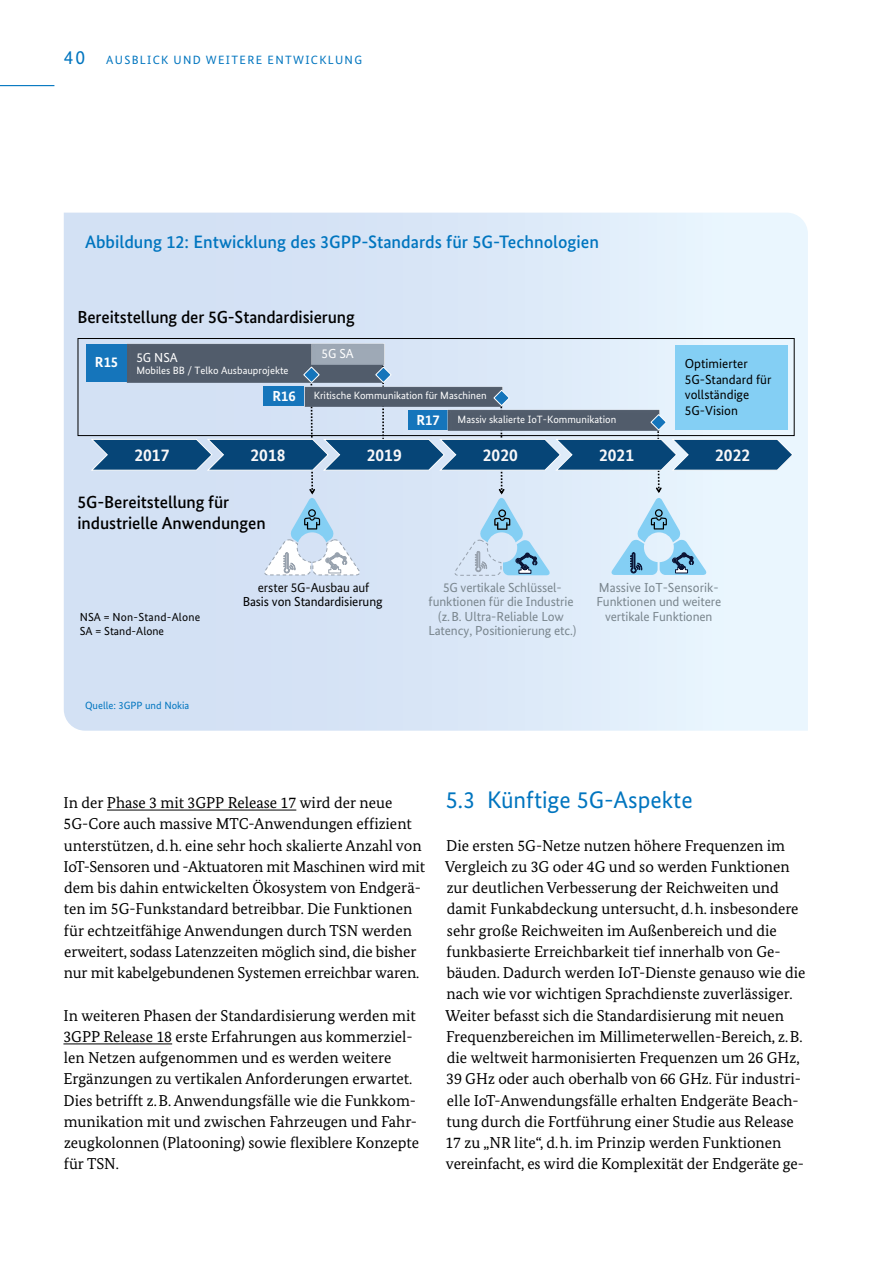
<style>
.page{position:relative;width:893px;height:1263px;background:#fff}
.page>*{position:absolute;margin:0;border:0;box-sizing:border-box;transform-origin:0 0}
.t1{font:24px "Bundes Sans";color:#0075bf}
.t2{font:500 18px "Bundes Sans";color:#0075bf}
.t3{font:500 17.4px/21px "Bundes Sans";letter-spacing:-.005em;color:#000}
.t4{font:700 17.4px "Bundes Sans";letter-spacing:.005em;color:#f9f8f9}
.t5{font:15.75px/21.3px "Bundes Serif";color:#000}
.t6{font:700 14.55px "Bundes Sans";color:#fff}
.t7{font:13.05px/14.4px "Bundes Sans";letter-spacing:-.01em;color:#7a868e}
.t8{font:13.05px/15.8px "Bundes Sans";color:#000}
.t9{font:13.05px "Bundes Sans";letter-spacing:-.01em;color:#070707}
.t10{font:13.05px "Bundes Sans";color:#fff}
.t11{font:12px "Bundes Sans";letter-spacing:.11em;color:#0075bf}
.t12{font:11.7px "Bundes Sans";letter-spacing:.015em;color:#000}
.t13{font:10.5px "Bundes Sans";color:#fff}
.t14{font:10.5px "Bundes Sans";color:#0075bf}
.s1{font-size:19.5px}
.s2{font-weight:700;font-size:14.55px}
</style>
<div class="page">
<hr style="left:0;top:85px;width:54px;height:1px;background:#0075bf">
<hr style="left:107px;top:810px;width:189px;height:1px;background:#000">
<hr style="left:63px;top:1043px;width:109px;height:1px;background:#000">
<svg style="left:64px;top:213px;width:744px;height:518px;background:#dbe8f7"></svg>
<div style="left:675px;top:345px;width:113px;height:84px;background:#84cff4"></div>
<div style="left:78px;top:338px;width:716px;height:98px;border:1px solid #000"></div>
<div style="left:127px;top:344px;width:257px;height:22px;background:#515c6b"></div>
<div style="left:87px;top:344px;width:40px;height:38px;background:#1575bb"></div>
<img style="left:312px;top:344px;width:72px;height:20px">
<svg style="left:90px;top:366px;width:704px;height:217px;background:#a9c2d8"></svg>
<p class="t11" style="left:64px;top:52px;width:300px"><span class="s1">40</span> AUSBLICK UND WEITERE ENTWICKLUNG</p>
<p class="t2" style="left:85px;top:231px;width:516px">Abbildung 12: Entwicklung des 3GPP-Standards für 5G-Technologien</p>
<p class="t3" style="left:77px;top:306px;width:279px">Bereitstellung der 5G-Standardisierung</p>
<p class="t6" style="left:95px;top:353px;width:25px">R15</p>
<p class="t10" style="left:136px;top:349px;width:43px">5G NSA</p>
<p class="t13" style="left:136px;top:364px;width:154px">Mobiles BB / Telko Ausbauprojekte</p>
<p class="t10" style="left:321px;top:346px;width:34px">5G SA</p>
<p class="t13" style="left:272px;top:389px;width:216px"><span class="s2">R16</span> Kritische Kommunikation für Maschinen</p>
<p class="t13" style="left:458px;top:413px;width:160px">Massiv skalierte IoT-Kommunikation</p>
<p class="t6" style="left:416px;top:411px;width:25px">R17</p>
<p class="t8" style="left:685px;top:355px;width:88px">Optimierter<br>5G-Standard für vollständige<br>5G-Vision</p>
<p class="t4" style="left:134px;top:444px;width:37px">2017</p>
<p class="t4" style="left:250px;top:444px;width:37px">2018</p>
<p class="t4" style="left:367px;top:444px;width:37px">2019</p>
<p class="t4" style="left:483px;top:444px;width:37px">2020</p>
<p class="t4" style="left:599px;top:444px;width:37px">2021</p>
<p class="t4" style="left:715px;top:444px;width:37px">2022</p>
<p class="t3" style="left:77px;top:492px;width:190px">5G-Bereitstellung für industrielle Anwendungen</p>
<p class="t9" style="left:258px;top:579px;width:113px">erster 5G-Ausbau auf</p>
<p class="t8" style="left:243px;top:593px;width:142px">Basis von Standardisierung</p>
<p class="t7" style="left:428px;top:580px;width:150px;text-align:center">5G vertikale Schlüssel&shy;funktionen für die Industrie (z. B. Ultra-Reliable Low<br>Latency, Positionierung etc.)</p>
<p class="t7" style="left:596px;top:580px;width:127px">Massive IoT-Sensorik-<br>Funktionen und weitere</p>
<p class="t12" style="left:80px;top:610px;width:122px">NSA = Non-Stand-Alone</p>
<p class="t7" style="left:605px;top:609px;width:109px">vertikale Funktionen</p>
<p class="t12" style="left:80px;top:623px;width:86px">SA = Stand-Alone</p>
<p class="t14" style="left:85px;top:699px;width:106px">Quelle: 3GPP und Nokia</p>
<p class="t5" style="left:63px;top:792px;width:363px">In der Phase 3 mit 3GPP Release 17 wird der neue 5G-Core auch massive MTC-Anwendungen effizient unterstützen, d.h. eine sehr hoch skalierte Anzahl von IoT-Sensoren und -Aktuatoren mit Maschinen wird mit dem bis dahin entwickelten Ökosystem von Endgerä&shy;ten im 5G-Funkstandard betreibbar. Die Funktionen für echtzeitfähige Anwendungen durch TSN werden erweitert, sodass Latenzzeiten möglich sind, die bisher nur mit kabelgebundenen Systemen erreichbar waren.</p>
<p class="t5" style="left:63px;top:1004px;width:357px">In weiteren Phasen der Standardisierung werden mit 3GPP Release 18 erste Erfahrungen aus kommerziel&shy;len Netzen aufgenommen und es werden weitere Ergänzungen zu vertikalen Anforderungen erwartet.<br>Dies betrifft z.B. Anwendungsfälle wie die Funkkom&shy;munikation mit und zwischen Fahrzeugen und Fahr&shy;zeugkolonnen (Platooning) sowie flexiblere Konzepte für TSN.</p>
<h3 class="t1" style="left:446px;top:785px;width:248px">5.3 Künftige 5G-Aspekte</h3>
<p class="t5" style="left:445px;top:834px;width:362px">Die ersten 5G-Netze nutzen höhere Frequenzen im Vergleich zu 3G oder 4G und so werden Funktionen zur deutlichen Verbesserung der Reichweiten und damit Funkabdeckung untersucht, d.h. insbesondere sehr große Reichweiten im Außenbereich und die funkbasierte Erreichbarkeit tief innerhalb von Ge&shy;bäuden. Dadurch werden IoT-Dienste genauso wie die nach wie vor wichtigen Sprachdienste zuverlässiger.<br>Weiter befasst sich die Standardisierung mit neuen Frequenzbereichen im Millimeterwellen-Bereich, z.B. die weltweit harmonisierten Frequenzen um 26 GHz, 39 GHz oder auch oberhalb von 66 GHz. Für industri&shy;elle IoT-Anwendungsfälle erhalten Endgeräte Beach&shy;tung durch die Fortführung einer Studie aus Release 17 zu „NR lite“, d.h. im Prinzip werden Funktionen vereinfacht, es wird die Komplexität der Endgeräte ge-</p>
</div>
